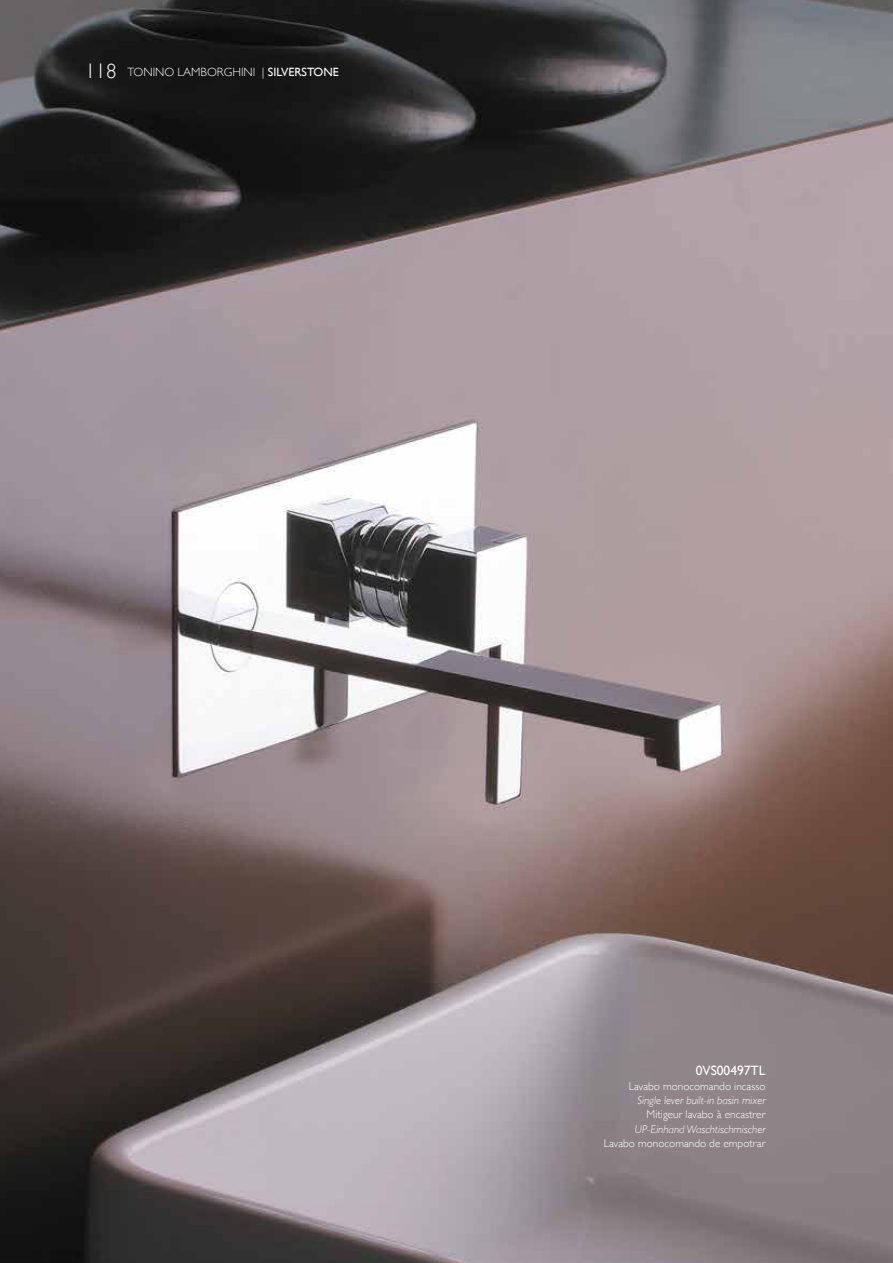
<style>
.page{position:relative;width:893px;height:1263px;background:#fff}
.page>*{position:absolute;margin:0;border:0;box-sizing:border-box;transform-origin:0 0}
.t1{font:13.5px "Gill Sans";color:#fff}
.t2{font:300 12px "Gill Sans";color:#fff}
.t3{font:300 11.25px "Gill Sans";color:#fff}
.t4{font:italic 300 11.25px "Gill Sans";color:#fff}
.s1{font-size:21px}
.s2{font-weight:400}
</style>
<div class="page">
<img style="left:0;top:0;width:893px;height:1263px">
<p class="t2" style="left:85px;top:63px;width:255px"><span class="s1">118</span> TONINO LAMBORGHINI | <span class="s2">SILVERSTONE</span></p>
<p class="t1" style="left:696px;top:1063px;width:71px">0VS00497TL</p>
<p class="t3" style="left:629px;top:1077px;width:138px">Lavabo monocomando incasso</p>
<p class="t4" style="left:637px;top:1094px;width:129px">Single lever built-in basin mixer</p>
<p class="t3" style="left:647px;top:1106px;width:120px">Mitigeur lavabo à encastrer</p>
<p class="t4" style="left:635px;top:1122px;width:132px">UP-Einhand Waschtischmischer</p>
<p class="t3" style="left:604px;top:1134px;width:163px">Lavabo monocomando de empotrar</p>
</div>
